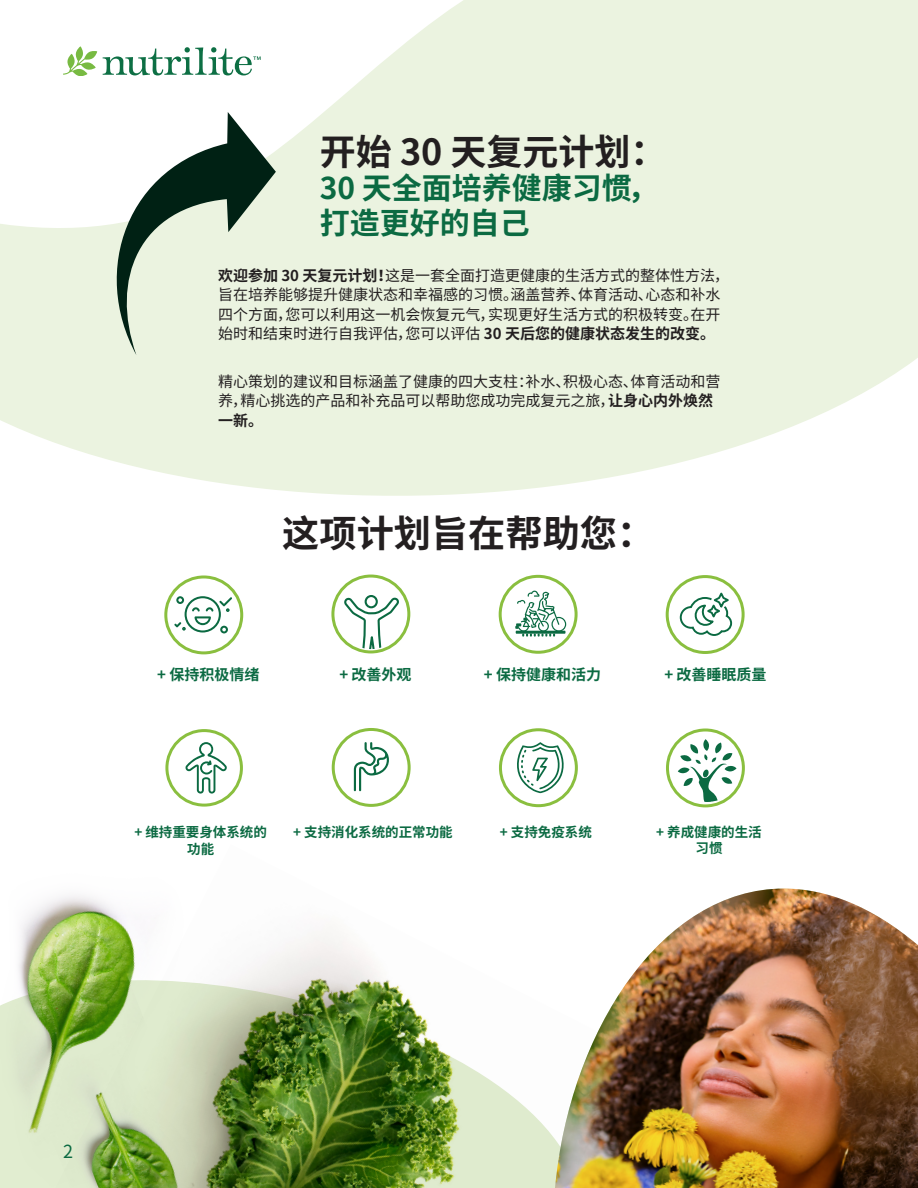
<style>
.page{position:relative;width:918px;height:1188px;background:#fff}
.page>*{position:absolute;margin:0;border:0;box-sizing:border-box;transform-origin:0 0}
.t1{font:700 37.2px "Noto Sans CJ Ksc";color:#231f20}
.t2{font:700 36px "Noto Sans CJ Ksc";color:#231f20}
.t3{font:700 30px/34.5px "Noto Sans CJ Ksc";color:#0b6a42}
.t4{font:18px "Noto Sans CJ Ksc";color:#0b6a42}
.t5{font:15px/19.5px "Noto Sans CJ Ksc";color:#231f20}
.t6{font:700 15px "Noto Sans CJ Ksc";color:#0b6a42}
.t7{font:700 13.5px/16.5px "Noto Sans CJ Ksc";color:#0b6a42;text-align:center}
.s1{font-weight:700}
</style>
<div class="page">
<img style="left:636px;top:889px;width:282px;height:299px">
<svg style="left:0;top:0;width:918px;height:496px;fill:#ebf3e0"></svg>
<img style="left:313px;top:931px;width:323px;height:257px">
<img style="left:0;top:796px;width:313px;height:392px">
<div style="left:332px;top:728px;width:79px;height:79px;border:3px solid #8abf3f;border-radius:50%"></div>
<svg style="left:500px;top:730px;width:76px;height:76px"></svg>
<div style="left:499px;top:728px;width:79px;height:79px;border:3px solid #8abf3f;border-radius:50%"></div>
<svg style="left:667px;top:730px;width:76px;height:76px"></svg>
<div style="left:666px;top:729px;width:79px;height:78px;border:3px solid #8abf3f;border-radius:50%"></div>
<svg style="left:333px;top:576px;width:76px;height:76px"></svg>
<div style="left:331px;top:575px;width:79px;height:78px;border:3px solid #8abf3f;border-radius:50%"></div>
<svg style="left:500px;top:576px;width:76px;height:76px"></svg>
<div style="left:499px;top:575px;width:79px;height:79px;border:3px solid #8abf3f;border-radius:50%"></div>
<div style="left:666px;top:575px;width:79px;height:79px;border:3px solid #8abf3f;border-radius:50%"></div>
<div style="left:164px;top:575px;width:79px;height:79px;border:3px solid #8abf3f;border-radius:50%"></div>
<div style="left:167px;top:731px;width:74px;height:74px;background:#fff;border-radius:50%"></div>
<div style="left:165px;top:729px;width:78px;height:78px;border:3px solid #8abf3f;border-radius:50%"></div>
<svg style="left:185px;top:742px;width:42px;height:52px"></svg>
<svg style="left:354px;top:742px;width:35px;height:49px"></svg>
<svg style="left:174px;top:596px;width:58px;height:37px"></svg>
<svg style="left:679px;top:592px;width:54px;height:44px"></svg>
<svg style="left:515px;top:742px;width:50px;height:51px"></svg>
<svg style="left:342px;top:580px;width:59px;height:69px"></svg>
<svg style="left:515px;top:591px;width:51px;height:46px"></svg>
<svg style="left:678px;top:739px;width:59px;height:63px"></svg>
<svg style="left:90px;top:112px;width:186px;height:243px;fill:#ebf3e0"></svg>
<svg style="left:63px;top:47px;width:34px;height:29px"></svg>
<svg style="left:103px;top:47px;width:158px;height:28px"></svg>
<p class="t2" style="left:320px;top:131px;width:348px">开始 30 天复元计划：</p>
<p class="t3" style="left:320px;top:172px;width:339px">30 天全面培养健康习惯，打造更好的自己</p>
<p class="t5" style="left:218px;top:266px;width:513px"><span class="s1">欢迎参加 30 天复元计划！</span>这是一套全面打造更健康的生活方式的整体性方法，旨在培养能够提升健康状态和幸福感的习惯。涵盖营养、体育活动、心态和补水四个方面，您可以利用这一机会恢复元气，实现更好生活方式的积极转变。在开始时和结束时进行自我评估，您可以评估 <span class="s1">30 天后您的健康状态发生的改变。</span></p>
<p class="t5" style="left:218px;top:372px;width:504px">精心策划的建议和目标涵盖了健康的四大支柱：补水、积极心态、体育活动和营养，精心挑选的产品和补充品可以帮助您成功完成复元之旅，<span class="s1">让身心内外焕然一新。</span></p>
<p class="t1" style="left:282px;top:512px;width:373px">这项计划旨在帮助您：</p>
<p class="t6" style="left:157px;top:666px;width:104px">+ 保持积极情绪</p>
<p class="t6" style="left:339px;top:666px;width:74px">+ 改善外观</p>
<p class="t6" style="left:484px;top:666px;width:119px">+ 保持健康和活力</p>
<p class="t6" style="left:664px;top:666px;width:104px">+ 改善睡眠质量</p>
<p class="t7" style="left:134px;top:824px;width:134px">+ 维持重要身体系统的功能</p>
<p class="t7" style="left:293px;top:824px;width:161px">+ 支持消化系统的正常功能</p>
<p class="t7" style="left:500px;top:824px;width:94px">+ 支持免疫系统</p>
<p class="t7" style="left:656px;top:824px;width:107px">+ 养成健康的生活习惯</p>
<p class="t4" style="left:63px;top:1141px;width:11px">2</p>
</div>
